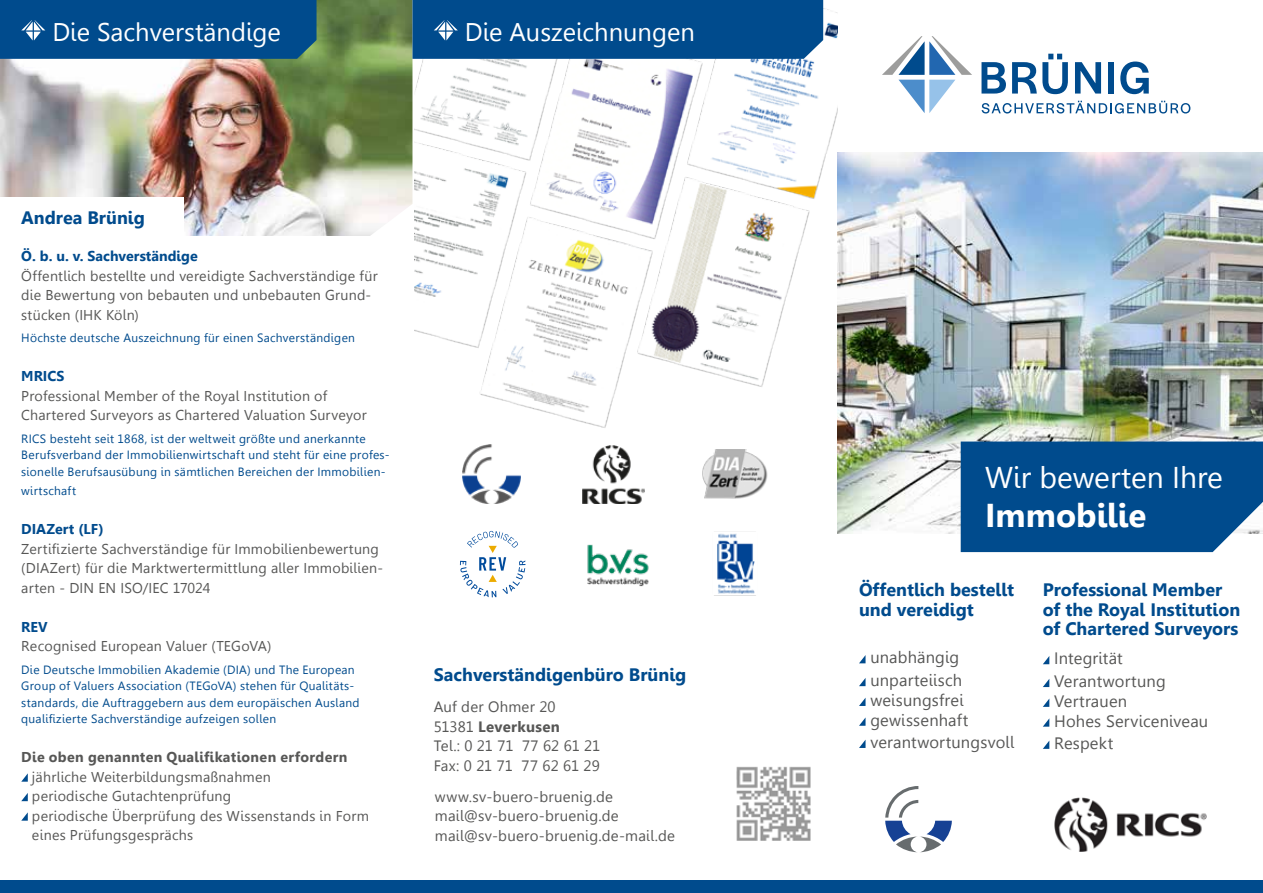
<style>
.page{position:relative;width:1263px;height:893px;background:#fff}
.page>*{position:absolute;margin:0;border:0;box-sizing:border-box;transform-origin:0 0}
.t1{font:700 33px "Gisha";color:#fff}
.t2{font:30px "Gisha";color:#fff}
.t3{font:25.5px "Gisha";color:#fff}
.t4{font:700 18px/19.5px "Gisha";color:#004b8d}
.t5{font:16.5px/22.8px "Gisha";letter-spacing:.01em;color:#575756}
.t6{font:15px/19.5px "Gisha";letter-spacing:.015em;color:#575756}
.t7{font:14.25px/19.5px "Gisha";letter-spacing:.02em;color:#575756}
.t8{font:700 14.25px "Gisha";color:#004b8d}
.t9{font:700 14.25px "Gisha";letter-spacing:.02em;color:#575756}
.t10{font:12px/16.5px "Gisha";letter-spacing:.025em;color:#004b8d}
.s1{font-weight:700}
</style>
<div class="page">
<img style="left:838px;top:152px;width:425px;height:382px">
<img style="left:414px;top:0;width:424px;height:439px">
<img style="left:0;top:0;width:412px;height:236px">
<div style="left:0;top:198px;width:184px;height:53px;background:#fff"></div>
<div style="left:961px;top:441px;width:302px;height:111px;background:#004b8d"></div>
<div style="left:0;top:0;width:316px;height:59px;background:#004b8d"></div>
<svg style="left:859px;top:656px;width:6px;height:7px"></svg>
<svg style="left:859px;top:678px;width:6px;height:8px"></svg>
<svg style="left:859px;top:698px;width:6px;height:8px"></svg>
<svg style="left:859px;top:718px;width:6px;height:8px"></svg>
<svg style="left:859px;top:740px;width:6px;height:8px"></svg>
<svg style="left:21px;top:773px;width:7px;height:9px"></svg>
<svg style="left:21px;top:793px;width:7px;height:8px"></svg>
<svg style="left:21px;top:812px;width:7px;height:9px"></svg>
<svg style="left:1043px;top:656px;width:6px;height:8px"></svg>
<svg style="left:1043px;top:679px;width:6px;height:8px"></svg>
<svg style="left:1043px;top:699px;width:6px;height:8px"></svg>
<svg style="left:1043px;top:719px;width:6px;height:8px"></svg>
<svg style="left:1043px;top:741px;width:6px;height:8px"></svg>
<svg style="left:885px;top:786px;width:67px;height:66px"></svg>
<img style="left:1054px;top:798px;width:153px;height:53px">
<div style="left:0;top:880px;width:1263px;height:13px;background:#004b8d"></div>
<div style="left:412px;top:0;width:411px;height:59px;background:#004b8d"></div>
<img style="left:737px;top:767px;width:73px;height:73px">
<img style="left:714px;top:533px;width:42px;height:63px">
<img style="left:587px;top:544px;width:62px;height:43px">
<img style="left:703px;top:449px;width:65px;height:50px">
<img style="left:462px;top:444px;width:59px;height:59px">
<img style="left:582px;top:445px;width:63px;height:58px">
<svg style="left:981px;top:101px;width:209px;height:13px"></svg>
<svg style="left:981px;top:62px;width:25px;height:32px"></svg>
<svg style="left:1012px;top:54px;width:56px;height:40px"></svg>
<svg style="left:1075px;top:62px;width:26px;height:32px"></svg>
<div style="left:1108px;top:62px;width:6px;height:32px;background:#004b8d"></div>
<svg style="left:1120px;top:62px;width:29px;height:32px"></svg>
<svg style="left:882px;top:36px;width:90px;height:77px"></svg>
<svg style="left:460px;top:531px;width:65px;height:66px"></svg>
<h3 class="t3" style="left:52px;top:17px;width:230px">Die Sachverständige</h3>
<h3 class="t3" style="left:465px;top:17px;width:231px">Die Auszeichnungen</h3>
<p class="t4" style="left:21px;top:208px;width:125px">Andrea Brünig</p>
<p class="t8" style="left:21px;top:248px;width:178px">Ö. b. u. v. Sachverständige</p>
<p class="t7" style="left:21px;top:266px;width:358px">Öffentlich bestellte und vereidigte Sachverständige für die Bewertung von bebauten und unbebauten Grund&shy;stücken (IHK Köln)</p>
<p class="t10" style="left:21px;top:330px;width:335px">Höchste deutsche Auszeichnung für einen Sachverständigen</p>
<p class="t8" style="left:21px;top:368px;width:45px">MRICS</p>
<p class="t7" style="left:21px;top:386px;width:347px">Professional Member of the Royal Institution of<br>Chartered Surveyors as Chartered Valuation Surveyor</p>
<p class="t10" style="left:21px;top:430px;width:370px">RICS besteht seit 1868, ist der weltweit größte und anerkannte<br>Berufsverband der Immobilienwirtschaft und steht für eine profes&shy;sionelle Berufsausübung in sämtlichen Bereichen der Immobilien-</p>
<p class="t10" style="left:21px;top:483px;width:56px">wirtschaft</p>
<p class="t8" style="left:21px;top:521px;width:84px">DIAZert (LF)</p>
<p class="t7" style="left:21px;top:539px;width:363px">Zertifizierte Sachverständige für Immobilienbewertung (DIAZert) für die Marktwertermittlung aller Immobilien&shy;arten - DIN EN ISO/IEC 17024</p>
<p class="t8" style="left:21px;top:618px;width:28px">REV</p>
<p class="t7" style="left:21px;top:636px;width:252px">Recognised European Valuer (TEGoVA)</p>
<p class="t10" style="left:21px;top:661px;width:340px">Die Deutsche Immobilien Akademie (DIA) und The European Group of Valuers Association (TEGoVA) stehen für Qualitäts&shy;standards, die Auftraggebern aus dem europäischen Ausland qualifizierte Sachverständige aufzeigen sollen</p>
<p class="t9" style="left:21px;top:749px;width:328px">Die oben genannten Qualifikationen erfordern</p>
<p class="t7" style="left:32px;top:767px;width:339px">jährliche Weiterbildungsmaßnahmen<br>periodische Gutachtenprüfung<br>periodische Überprüfung des Wissenstands in Form eines Prüfungsgesprächs</p>
<p class="t4" style="left:434px;top:665px;width:254px">Sachverständigenbüro Brünig</p>
<p class="t6" style="left:434px;top:697px;width:168px">Auf der Ohmer 20<br>51381 <span class="s1">Leverkusen<br></span>Tel.: 0 21 71 77 62 61 21<br>Fax: 0 21 71 77 62 61 29</p>
<p class="t6" style="left:435px;top:787px;width:242px">www.sv-buero-bruenig.de mail@sv-buero-bruenig.de mail@sv-buero-bruenig.de-mail.de</p>
<h2 class="t2" style="left:985px;top:460px;width:239px">Wir bewerten Ihre</h2>
<h1 class="t1" style="left:985px;top:497px;width:163px">Immobilie</h1>
<p class="t4" style="left:859px;top:581px;width:157px">Öffentlich bestellt und vereidigt</p>
<p class="t5" style="left:870px;top:646px;width:93px">unabhängig unparteiisch</p>
<p class="t5" style="left:870px;top:690px;width:99px;line-height:19.8px">weisungsfrei gewissenhaft</p>
<p class="t5" style="left:870px;top:731px;width:145px">verantwortungsvoll</p>
<p class="t4" style="left:1043px;top:581px;width:199px">Professional Member of the Royal Institution of Chartered Surveyors</p>
<p class="t5" style="left:1054px;top:647px;width:113px">Integrität<br>Verantwortung</p>
<p class="t5" style="left:1054px;top:691px;width:156px;line-height:19.8px">Vertrauen<br>Hohes Serviceniveau</p>
<p class="t5" style="left:1054px;top:732px;width:61px">Respekt</p>
</div>
